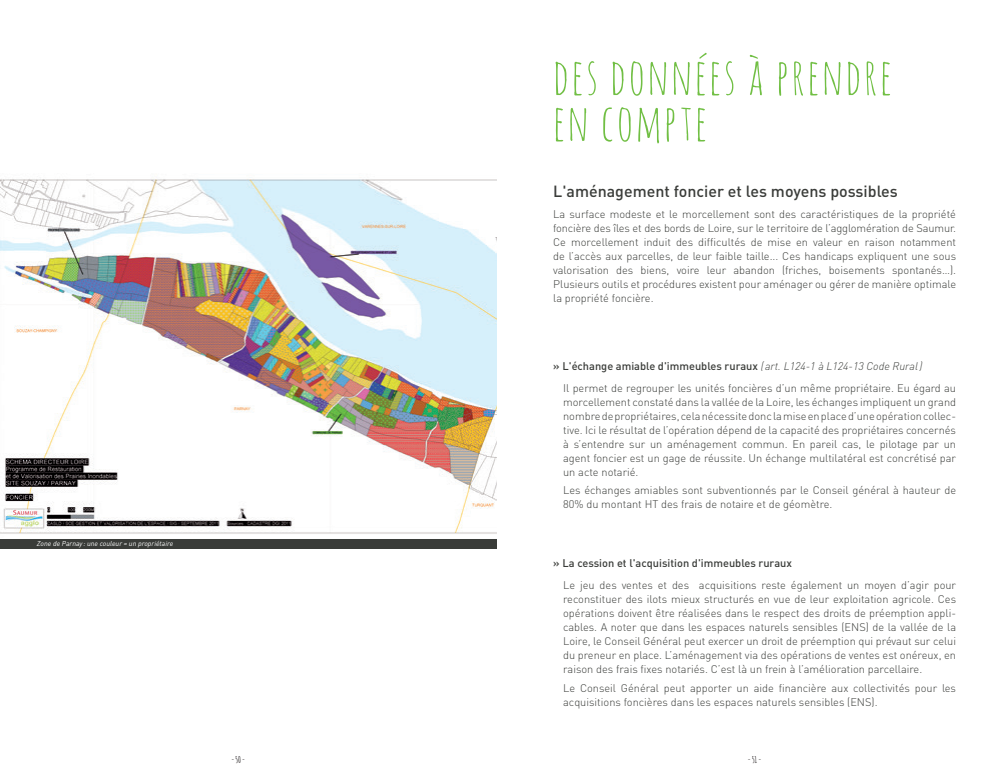
<style>
.page{position:relative;width:993px;height:780px;background:#fff}
.page>*{position:absolute;margin:0;border:0;box-sizing:border-box;transform-origin:0 0}
.t1{font:50px "Amatic SC";letter-spacing:.05em;color:#71bf44}
.t2{font:500 16px "DIN";color:#3a3c39}
.t3{font:300 11px/14px "DIN";color:#3a3c39;text-align:justify}
.t4{font:500 11px "DIN";color:#3a3c39}
.t5{font:700 9px "Amatic SC";color:#231f20}
.t6{font:italic 7px "DIN";color:#fff}
.s1{font-weight:300;font-style:italic}
</style>
<div class="page">
<img style="left:0;top:179px;width:496px;height:355px">
<div style="left:0;top:539px;width:496px;height:9px;background:#3a3c39"></div>
<p class="t6" style="left:37px;top:539px;width:138px">Zone de Parnay : une couleur = un propriétaire</p>
<p class="t1" style="left:553px;top:44px;width:340px">DES DONNÉES À PRENDRE</p>
<p class="t1" style="left:553px;top:90px;width:155px">EN COMPTE</p>
<p class="t2" style="left:553px;top:181px;width:346px">L'aménagement foncier et les moyens possibles</p>
<p class="t3" style="left:553px;top:206px;width:404px">La surface modeste et le morcellement sont des caractéristiques de la propriété foncière des îles et des bords de Loire, sur le territoire de l’agglomération de Saumur.<br>Ce morcellement induit des difficultés de mise en valeur en raison notamment de l’accès aux parcelles, de leur faible taille... Ces handicaps expliquent une sous valorisation des biens, voire leur abandon (friches, boisements spontanés…).<br>Plusieurs outils et procédures existent pour aménager ou gérer de manière optimale la propriété foncière.</p>
<p class="t4" style="left:553px;top:359px;width:370px">» L'échange amiable d'immeubles ruraux <span class="s1">( art. L124-1 à L124-13 Code Rural)</span></p>
<p class="t3" style="left:563px;top:381px;width:394px">Il permet de regrouper les unités foncières d’un même propriétaire. Eu égard au morcellement constaté dans la vallée de la Loire, les échanges impliquent un grand nombredepropriétaires,celanécessitedonclamiseenplaced’uneopérationcollec&shy;tive. Ici le résultat de l’opération dépend de la capacité des propriétaires concernés à s’entendre sur un aménagement commun. En pareil cas, le pilotage par un agent foncier est un gage de réussite. Un échange multilatéral est concrétisé par un acte notarié.</p>
<p class="t3" style="left:563px;top:483px;width:394px">Les échanges amiables sont subventionnés par le Conseil général à hauteur de<br>80% du montant HT des frais de notaire et de géomètre.</p>
<p class="t4" style="left:553px;top:556px;width:240px">» La cession et l'acquisition d'immeubles ruraux</p>
<p class="t3" style="left:563px;top:578px;width:394px">Le jeu des ventes et des acquisitions reste également un moyen d’agir pour reconstituer des ilots mieux structurés en vue de leur exploitation agricole. Ces opérations doivent être réalisées dans le respect des droits de préemption appli&shy;cables. A noter que dans les espaces naturels sensibles (ENS) de la vallée de la Loire, le Conseil Général peut exercer un droit de préemption qui prévaut sur celui du preneur en place. L’aménagement via des opérations de ventes est onéreux, en raison des frais fixes notariés. C’est là un frein à l’amélioration parcellaire.</p>
<p class="t3" style="left:563px;top:680px;width:394px">Le Conseil Général peut apporter un aide financière aux collectivités pour les acquisitions foncières dans les espaces naturels sensibles (ENS).</p>
<p class="t5" style="left:231px;top:753px;width:15px">- 50 -</p>
<p class="t5" style="left:747px;top:753px;width:15px">- 51 -</p>
</div>
